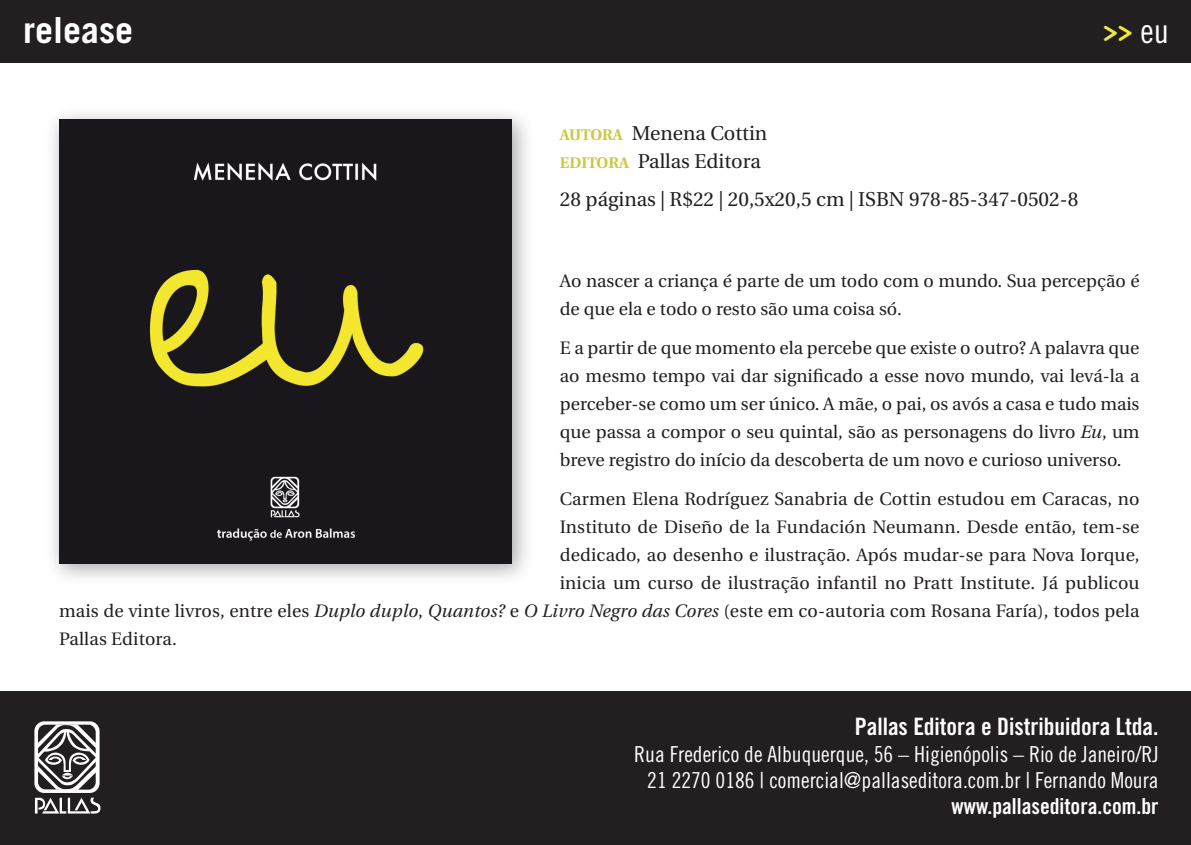
<style>
.page{position:relative;width:1191px;height:845px;background:#fff}
.page>*{position:absolute;margin:0;border:0;box-sizing:border-box;transform-origin:0 0}
.t1{font:700 36px "Trade Gothic";color:#fff}
.t2{font:34px "Trade Gothic Cond Eighteen";color:#fff}
.t3{font:24px "Trade Gothic Bold Cond Twenty";color:#fff}
.t4{font:22px "Trade Gothic Cond Eighteen";color:#fff}
.t5{font:22px "Trade Gothic Bold Cond Twenty";color:#fff}
.t6{font:20px "Utopia";color:#231f20}
.t7{font:18px/28px "Utopia";letter-spacing:.01em;color:#231f20}
.s1{font-family:"Westminster";font-size:36px;color:#e9e749}
.s2{font-family:"Westminster";font-size:36px;color:#f2e82f}
.s3{font-weight:700;font-size:15.4px;color:#cac941}
.s4{font-style:italic}
</style>
<div class="page">
<div style="left:0;top:0;width:1191px;height:62px;background:#231f20"></div>
<div style="left:0;top:692px;width:1191px;height:153px;background:#231f20"></div>
<svg style="left:34px;top:721px;width:67px;height:92px"></svg>
<div style="left:43px;top:104px;width:491px;height:482px;background:#231f20;opacity:.4"></div>
<div style="left:59px;top:119px;width:452px;height:445px;background:#19171c"></div>
<p class="t1" style="left:23px;top:8px;width:111px">release</p>
<p class="t2" style="left:1103px;top:11px;width:67px"><span class="s1">&gt;</span><span class="s2">&gt;</span> eu</p>
<p class="t6" style="left:560px;top:122px;width:209px"><span class="s3">AUTORA</span> Menena Cottin</p>
<p class="t6" style="left:560px;top:150px;width:202px"><span class="s3">EDITORA</span> Pallas Editora</p>
<p class="t6" style="left:560px;top:188px;width:520px">28 páginas | R$22 | 20,5x20,5 cm | ISBN 978-85-347-0502-8</p>
<p class="t7" style="left:560px;top:267px;width:581px">Ao nascer a criança é parte de um todo com o mundo. Sua percepção é de que ela e todo o resto são uma coisa só.</p>
<p class="t7" style="left:560px;top:334px;width:581px;text-align:justify">E a partir de que momento ela percebe que existe o outro? A palavra que ao mesmo tempo vai dar significado a esse novo mundo, vai levá-la a perceber-se como um ser único. A mãe, o pai, os avós a casa e tudo mais que passa a compor o seu quintal, são as personagens do livro <span class="s4">Eu</span>, um breve registro do início da descoberta de um novo e curioso universo.</p>
<p class="t7" style="left:560px;top:485px;width:581px">Carmen Elena Rodríguez Sanabria de Cottin estudou em Caracas, no</p>
<p class="t7" style="left:560px;top:513px;width:581px">Instituto de Diseño de la Fundación Neumann. Desde então, tem-se</p>
<p class="t7" style="left:560px;top:541px;width:581px">dedicado, ao desenho e ilustração. Após mudar-se para Nova Iorque,</p>
<p class="t7" style="left:560px;top:569px;width:581px">inicia um curso de ilustração infantil no Pratt Institute. Já publicou</p>
<p class="t7" style="left:59px;top:597px;width:1082px">mais de vinte livros, entre eles <span class="s4">Duplo duplo</span>, <span class="s4">Quantos?</span> e <span class="s4">O Livro Negro das Cores</span> (este em co-autoria com Rosana Faría), todos pela</p>
<p class="t7" style="left:59px;top:625px;width:119px">Pallas Editora.</p>
<p class="t3" style="left:854px;top:712px;width:305px">Pallas Editora e Distribuidora Ltda.</p>
<p class="t4" style="left:634px;top:740px;width:526px">Rua Frederico de Albuquerque, 56 – Higienópolis – Rio de Janeiro/RJ</p>
<p class="t4" style="left:647px;top:767px;width:513px">21 2270 0186 | comercial@pallaseditora.com.br | Fernando Moura</p>
<p class="t5" style="left:951px;top:793px;width:208px">www.pallaseditora.com.br</p>
</div>
